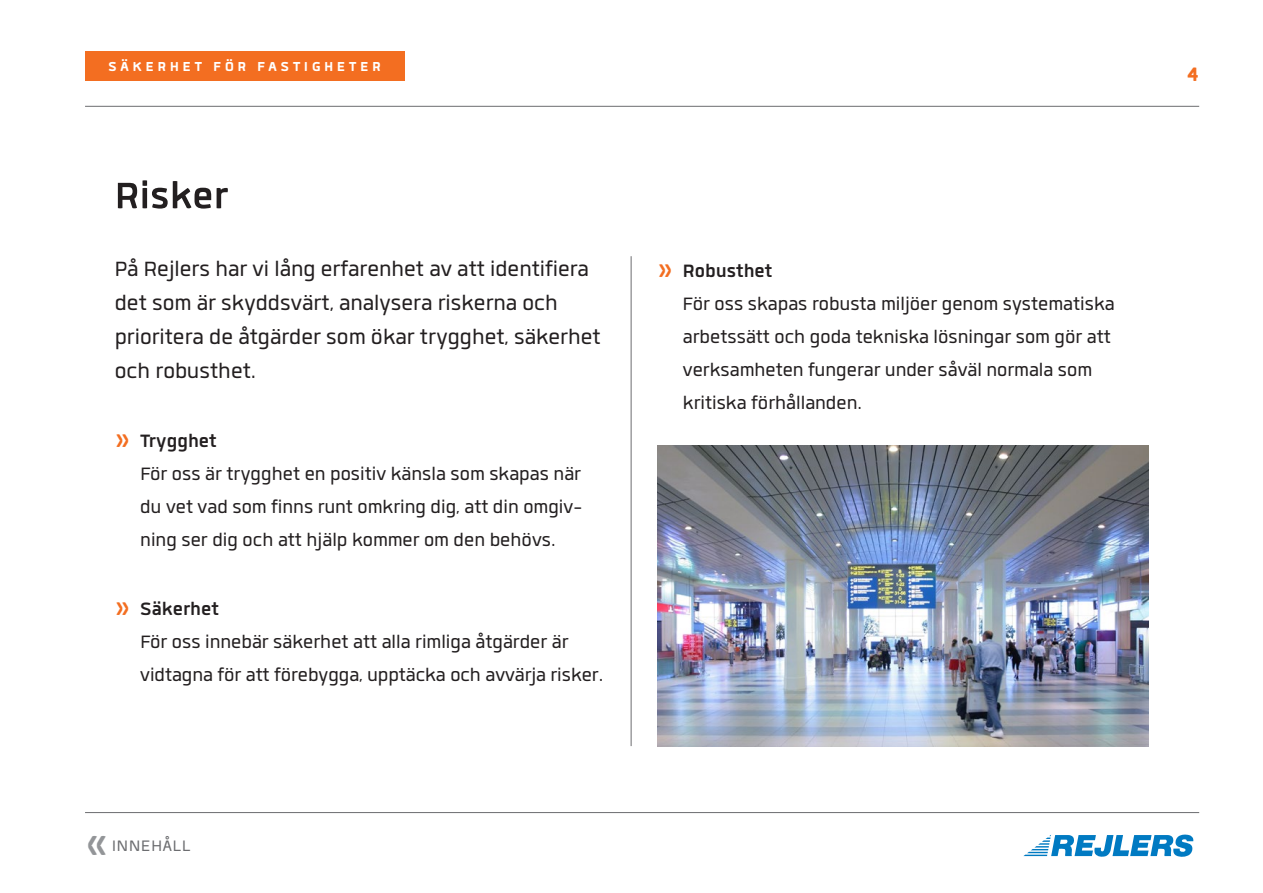
<style>
.page{position:relative;width:1263px;height:893px;background:#fff}
.page>*{position:absolute;margin:0;border:0;box-sizing:border-box;transform-origin:0 0}
.t1{font:700 51px "Quan";color:#231f20}
.t2{font:28.5px/33.8px "Quan";color:#231f20}
.t3{font:800 27px "Quan";color:#f36e21}
.t4{font:24.75px/33px "Quan";color:#231f20}
.t5{font:21px "Quan";letter-spacing:.04em;color:#6c6d70}
.t6{font:800 18px "Quan";letter-spacing:.225em;color:#fff}
.s1{font-weight:700;font-size:30px;color:#f36e21}
.s2{font-weight:700}
</style>
<div class="page">
<svg style="left:1023px;top:835px;width:170px;height:22px"></svg>
<hr style="left:85px;top:812px;width:1114px;height:1px;background:#6c6d70">
<hr style="left:85px;top:106px;width:1114px;height:1px;background:#6c6d70">
<div style="left:85px;top:51px;width:319px;height:30px;background:#f36e21"></div>
<img style="left:657px;top:445px;width:491px;height:301px">
<hr style="left:631px;top:256px;width:1px;height:490px;background:#6c6d70">
<p class="t6" style="left:108px;top:57px;width:274px">SÄKERHET FÖR FASTIGHETER</p>
<p class="t6" style="left:103px;top:57px;width:178px">KURSINFORMATION</p>
<h1 class="t1" style="left:115px;top:171px;width:115px">Risker</h1>
<p class="t2" style="left:115px;top:252px;width:487px">På Rejlers har vi lång erfarenhet av att identifiera det som är skyddsvärt, analysera riskerna och prioritera de åtgärder som ökar trygghet, säkerhet och robusthet.</p>
<p class="t4" style="left:140px;top:424px;width:444px;text-indent:-26px"><span class="s1">»</span> <span class="s2">Trygghet<br></span>För oss är trygghet en positiv känsla som skapas när du vet vad som finns runt omkring dig, att din omgiv&shy;ning ser dig och att hjälp kommer om den behövs.</p>
<p class="t4" style="left:140px;top:592px;width:464px;text-indent:-26px"><span class="s1">»</span> <span class="s2">Säkerhet<br></span>För oss innebär säkerhet att alla rimliga åtgärder är vidtagna för att förebygga, upptäcka och avvärja risker.</p>
<p class="t4" style="left:683px;top:254px;width:433px;text-indent:-26px"><span class="s1">»</span> <span class="s2">Robusthet<br></span>För oss skapas robusta miljöer genom systematiska arbetssätt och goda tekniska lösningar som gör att verksamheten fungerar under såväl normala som kritiska förhållanden.</p>
<p class="t5" style="left:112px;top:836px;width:80px">INNEHÅLL</p>
<p class="t3" style="left:1188px;top:61px;width:13px">4</p>
</div>
